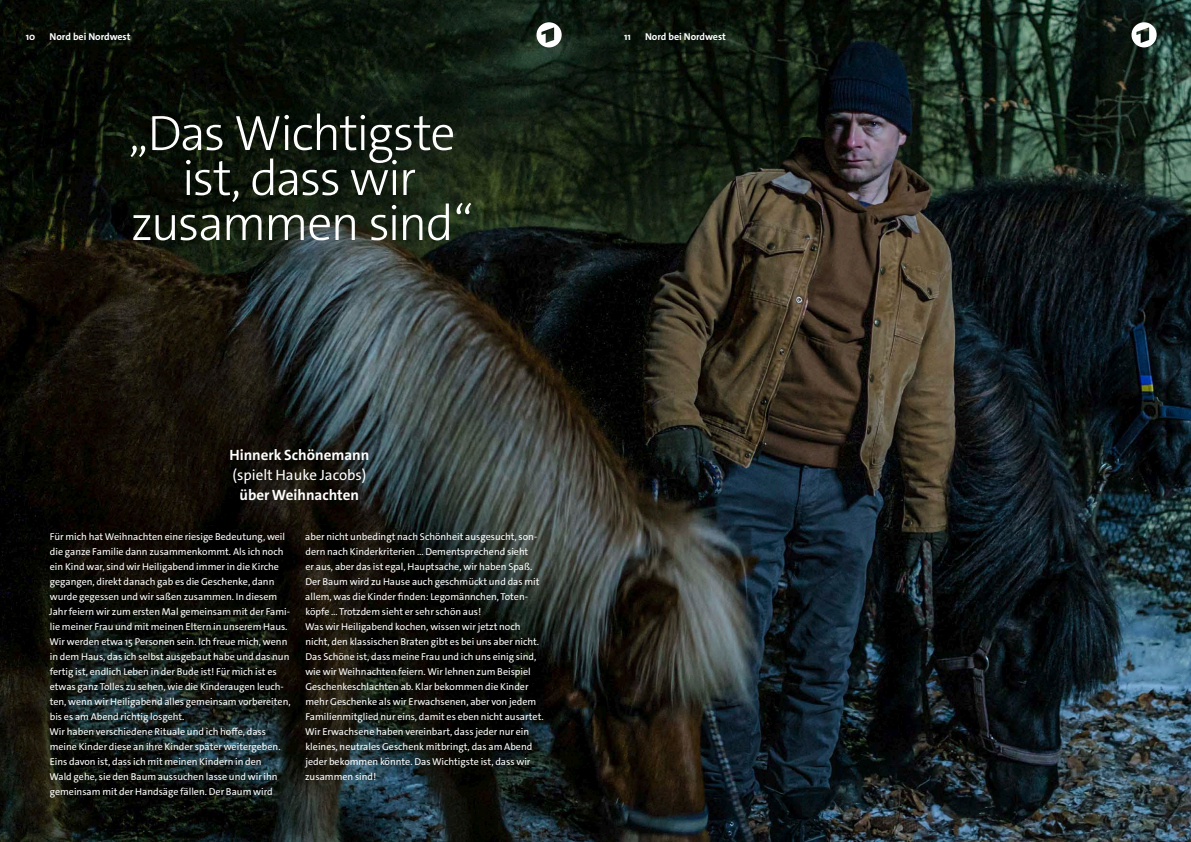
<style>
.page{position:relative;width:1191px;height:842px;background:#fff}
.page>*{position:absolute;margin:0;border:0;box-sizing:border-box;transform-origin:0 0}
.t1{font:300 50px/45px "The Sans C5";letter-spacing:-.035em;color:#fff;text-align:center}
.t2{font:700 15px "The Sans C5";color:#fff}
.t3{font:15px "The Sans C5";color:#fff}
.t4{font:10px/15px "The Sans C5";color:#fff}
.t5{font:700 10px "The Sans C5";letter-spacing:-.005em;color:#fff}
</style>
<div class="page">
<img style="left:0;top:0;width:1191px;height:842px">
<svg style="left:536px;top:22px;width:25px;height:25px"></svg>
<svg style="left:1131px;top:22px;width:25px;height:25px"></svg>
<p class="t5" style="left:26px;top:30px;width:11px">10</p>
<p class="t5" style="left:50px;top:30px;width:82px">Nord bei Nordwest</p>
<p class="t5" style="left:624px;top:30px;width:8px">11</p>
<p class="t5" style="left:645px;top:30px;width:82px">Nord bei Nordwest</p>
<h1 class="t1" style="left:128px;top:111px;width:346px">„Das Wichtigste ist, dass wir zusammen sind“</h1>
<h2 class="t2" style="left:229px;top:445px;width:141px">Hinnerk Schönemann</h2>
<h2 class="t3" style="left:232px;top:465px;width:135px">(spielt Hauke Jacobs)</h2>
<h2 class="t2" style="left:240px;top:485px;width:121px">über Weihnachten</h2>
<p class="t4" style="left:49px;top:529px;width:243px">Für mich hat Weihnachten eine riesige Bedeutung, weil die ganze Familie dann zusammenkommt. Als ich noch ein Kind war, sind wir Heiligabend immer in die Kirche gegangen, direkt danach gab es die Geschenke, dann wurde gegessen und wir saßen zusammen. In diesem Jahr feiern wir zum ersten Mal gemeinsam mit der Fami&shy;lie meiner Frau und mit meinen Eltern in unserem Haus.<br>Wir werden etwa 15 Personen sein. Ich freue mich, wenn in dem Haus, das ich selbst ausgebaut habe und das nun fertig ist, endlich Leben in der Bude ist! Für mich ist es etwas ganz Tolles zu sehen, wie die Kinderaugen leuch&shy;ten, wenn wir Heiligabend alles gemeinsam vorbereiten, bis es am Abend richtig losgeht.<br>Wir haben verschiedene Rituale und ich hoffe, dass meine Kinder diese an ihre Kinder später weitergeben.<br>Eins davon ist, dass ich mit meinen Kindern in den<br>Wald gehe, sie den Baum aussuchen lasse und wir ihn gemeinsam mit der Handsäge fällen. Der Baum wird</p>
<p class="t4" style="left:305px;top:529px;width:240px">aber nicht unbedingt nach Schönheit ausgesucht, son&shy;dern nach Kinderkriterien … Dementsprechend sieht<br>er aus, aber das ist egal, Hauptsache, wir haben Spaß.<br>Der Baum wird zu Hause auch geschmückt und das mit allem, was die Kinder finden: Legomännchen, Toten&shy;köpfe … Trotzdem sieht er sehr schön aus!<br>Was wir Heiligabend kochen, wissen wir jetzt noch nicht, den klassischen Braten gibt es bei uns aber nicht.<br>Das Schöne ist, dass meine Frau und ich uns einig sind, wie wir Weihnachten feiern. Wir lehnen zum Beispiel Geschenkeschlachten ab. Klar bekommen die Kinder mehr Geschenke als wir Erwachsenen, aber von jedem Familienmitglied nur eins, damit es eben nicht ausartet.<br>Wir Erwachsene haben vereinbart, dass jeder nur ein kleines, neutrales Geschenk mitbringt, das am Abend jeder bekommen könnte. Das Wichtigste ist, dass wir zusammen sind!</p>
</div>
